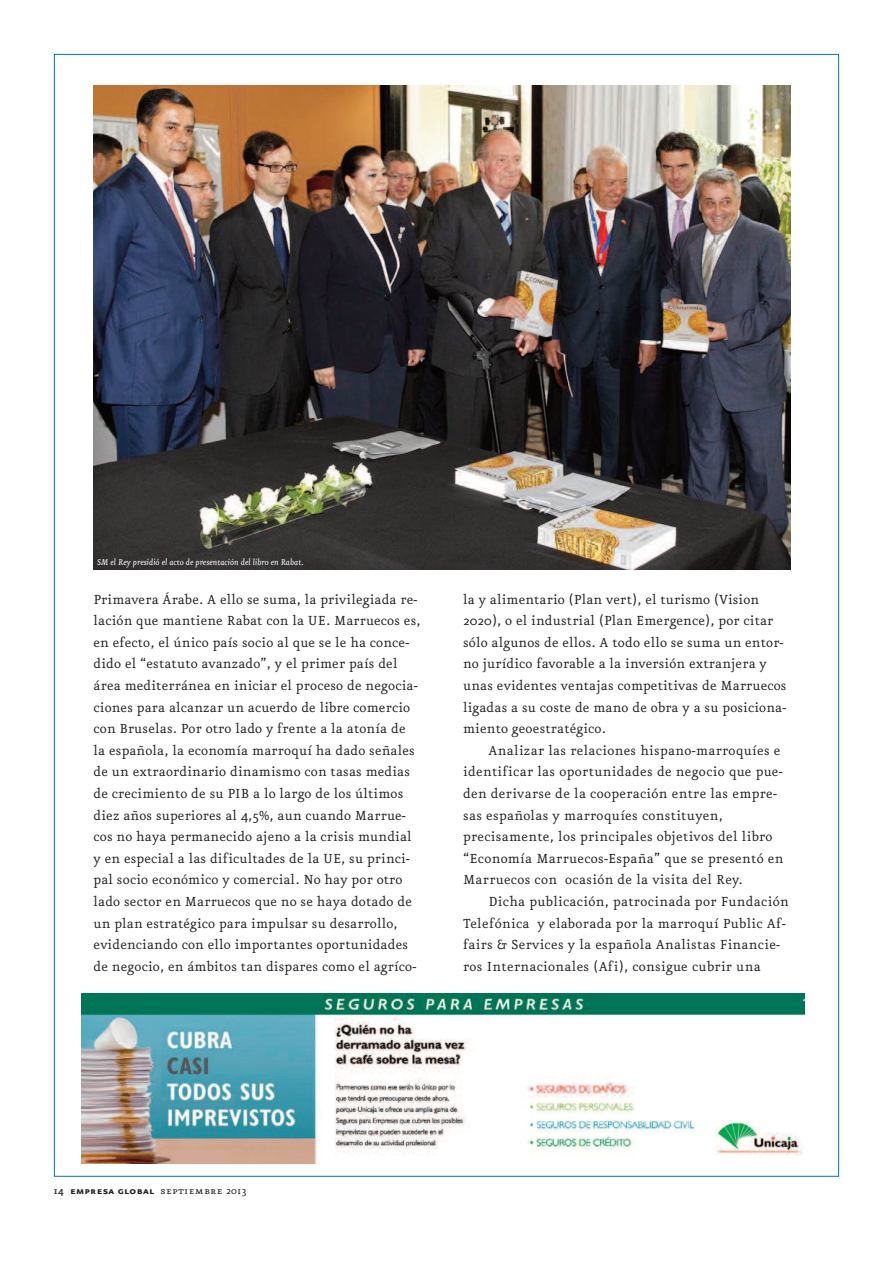
<style>
.page{position:relative;width:893px;height:1263px;background:#fff}
.page>*{position:absolute;margin:0;border:0;box-sizing:border-box;transform-origin:0 0}
.t1{font:15.75px/21.6px "Eureka";letter-spacing:.01em;color:#231f20}
.t2{font:12px "Eureka Sans Bold Caps";letter-spacing:.025em;color:#231f20}
.t3{font:italic 10.2px "Eureka";color:#fff}
.s1{font-family:"Eureka";font-weight:500}
.s2{font-family:"Eureka Small Caps"}
.s3{font-family:"Eureka"}
</style>
<div class="page">
<img style="left:81px;top:993px;width:723px;height:170px">
<img style="left:94px;top:85px;width:697px;height:484px">
<p class="t3" style="left:97px;top:557px;width:208px">SM el Rey presidió el acto de presentación del libro en Rabat.</p>
<p class="t1" style="left:94px;top:589px;width:329px">Primavera Árabe. A ello se suma, la privilegiada re&shy;lación que mantiene Rabat con la UE. Marruecos es, en efecto, el único país socio al que se le ha conce&shy;dido el “estatuto avanzado”, y el primer país del área mediterránea en iniciar el proceso de negocia&shy;ciones para alcanzar un acuerdo de libre comercio con Bruselas. Por otro lado y frente a la atonía de la española, la economía marroquí ha dado señales de un extraordinario dinamismo con tasas medias de crecimiento de su PIB a lo largo de los últimos diez años superiores al 4,5%, aun cuando Marrue&shy;cos no haya permanecido ajeno a la crisis mundial y en especial a las dificultades de la UE, su princi&shy;pal socio económico y comercial. No hay por otro lado sector en Marruecos que no se haya dotado de un plan estratégico para impulsar su desarrollo, evidenciando con ello importantes oportunidades de negocio, en ámbitos tan dispares como el agríco-</p>
<p class="t1" style="left:463px;top:589px;width:325px">la y alimentario (Plan vert), el turismo (Vision 2020), o el industrial (Plan Emergence), por citar sólo algunos de ellos. A todo ello se suma un entor&shy;no jurídico favorable a la inversión extranjera y unas evidentes ventajas competitivas de Marruecos ligadas a su coste de mano de obra y a su posiciona&shy;miento geoestratégico.</p>
<p class="t1" style="left:463px;top:740px;width:322px;text-indent:26px">Analizar las relaciones hispano-marroquíes e identificar las oportunidades de negocio que pue&shy;den derivarse de la cooperación entre las empre&shy;sas españolas y marroquíes constituyen, precisamente, los principales objetivos del libro “Economía Marruecos-España” que se presentó en Marruecos con ocasión de la visita del Rey.</p>
<p class="t1" style="left:463px;top:891px;width:327px;text-indent:26px">Dicha publicación, patrocinada por Fundación Telefónica y elaborada por la marroquí Public Af&shy;fairs &amp; Services y la española Analistas Financie&shy;ros Internacionales (Afi), consigue cubrir una</p>
<p class="t2" style="left:54px;top:1184px;width:194px"><span class="s1">14</span> empresa global <span class="s2">septiembre</span> <span class="s3">2013</span></p>
</div>
